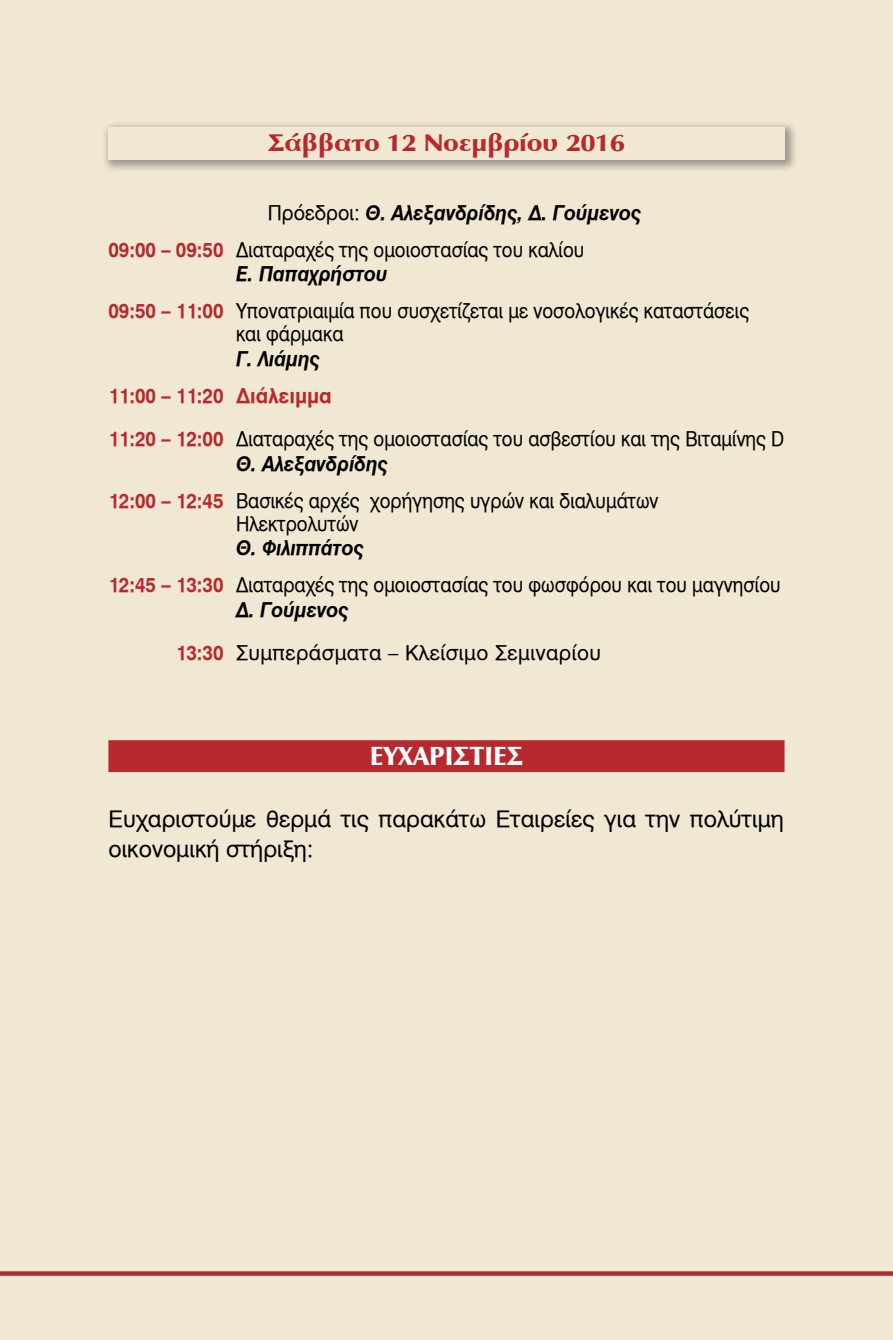
<style>
.page{position:relative;width:893px;height:1340px;background:#fff}
.page>*{position:absolute;margin:0;border:0;box-sizing:border-box;transform-origin:0 0}
.t1{font:27px "UB Optima Bold";color:#fff}
.t2{font:24.75px "UB Optima Bold";color:#b8292f;scale:1.1 1}
.t3{font:22.5px/29.2px "UB Helvetica";color:#000}
.t4{font:20.25px/23.4px "UB Helvetica";color:#000;scale:.9 1}
.t5{font:italic 20.25px "UB Helvetica Bold";color:#000;scale:.95 1}
.t6{font:20.25px "UB Helvetica";letter-spacing:.02em;color:#000}
.t7{font:20.25px "UB Helvetica Bold";color:#b8292f;scale:.9 1}
.s1{font-family:"UB Helvetica";font-style:normal}
.s2{font-family:"UB Helvetica Bold";color:#b8292f}
</style>
<div class="page">
<div style="left:1px;top:0;width:892px;height:1339px;background:#f0e8d3"></div>
<svg style="left:0;top:0;width:1px;height:1339px"></svg>
<svg style="left:0;top:1271px;width:893px;height:4px;background:#bc373b"></svg>
<div style="left:101px;top:120px;width:697px;height:53px;background:#000;opacity:.35"></div>
<div style="left:108px;top:128px;width:676px;height:32px;background:#f0e8d3"></div>
<hr style="left:1px;top:0;width:891px;height:2px;background:#f0e8d3">
<div style="left:108px;top:740px;width:676px;height:32px;background:#b8292f;border:2px solid #b8292f"></div>
<p class="t2" style="left:268px;top:129px;width:326px">Σάββατο 12 Νοεμβρίου 2016</p>
<p class="t5" style="left:268px;top:200px;width:395px"><span class="s1">Πρόεδροι:</span> Θ. Αλεξανδρίδης, Δ. Γούμενος</p>
<p class="t4" style="left:108px;top:238px;width:530px"><span class="s2">09:00 – 09:50</span> Διαταραχές της ομοιοστασίας του καλίου</p>
<p class="t5" style="left:236px;top:262px;width:161px">Ε. Παπαχρήστου</p>
<p class="t4" style="left:236px;top:299px;width:572px;text-indent:-128px"><span class="s2">09:50 – 11:00</span> Υπονατριαιμία που συσχετίζεται με νοσολογικές καταστάσεις και φάρμακα</p>
<p class="t5" style="left:236px;top:346px;width:90px">Γ. Λιάμης</p>
<p class="t7" style="left:108px;top:384px;width:250px">11:00 – 11:20 Διάλειμμα</p>
<p class="t4" style="left:108px;top:427px;width:753px"><span class="s2">11:20 – 12:00</span> Διαταραχές της ομοιοστασίας του ασβεστίου και της Βιταμίνης D</p>
<p class="t5" style="left:236px;top:451px;width:162px">Θ. Αλεξανδρίδης</p>
<p class="t4" style="left:236px;top:489px;width:471px;text-indent:-128px"><span class="s2">12:00 – 12:45</span> Βασικές αρχές χορήγησης υγρών και διαλυμάτων<br>Ηλεκτρολυτών</p>
<p class="t5" style="left:236px;top:536px;width:136px">Θ. Φιλιππάτος</p>
<p class="t4" style="left:108px;top:574px;width:748px"><span class="s2">12:45 – 13:30</span> Διαταραχές της ομοιοστασίας του φωσφόρου και του μαγνησίου</p>
<p class="t5" style="left:236px;top:597px;width:120px">Δ. Γούμενος</p>
<p class="t6" style="left:176px;top:641px;width:427px"><span class="s2">13:30</span> Συμπεράσματα – Κλείσιμο Σεμιναρίου</p>
<h1 class="t1" style="left:370px;top:741px;width:155px">ΕΥΧΑΡΙΣΤΙΕΣ</h1>
<p class="t3" style="left:108px;top:805px;width:677px">Ευχαριστούμε θερμά τις παρακάτω Εταιρείες για την πολύτιμη οικονομική στήριξη:</p>
</div>
